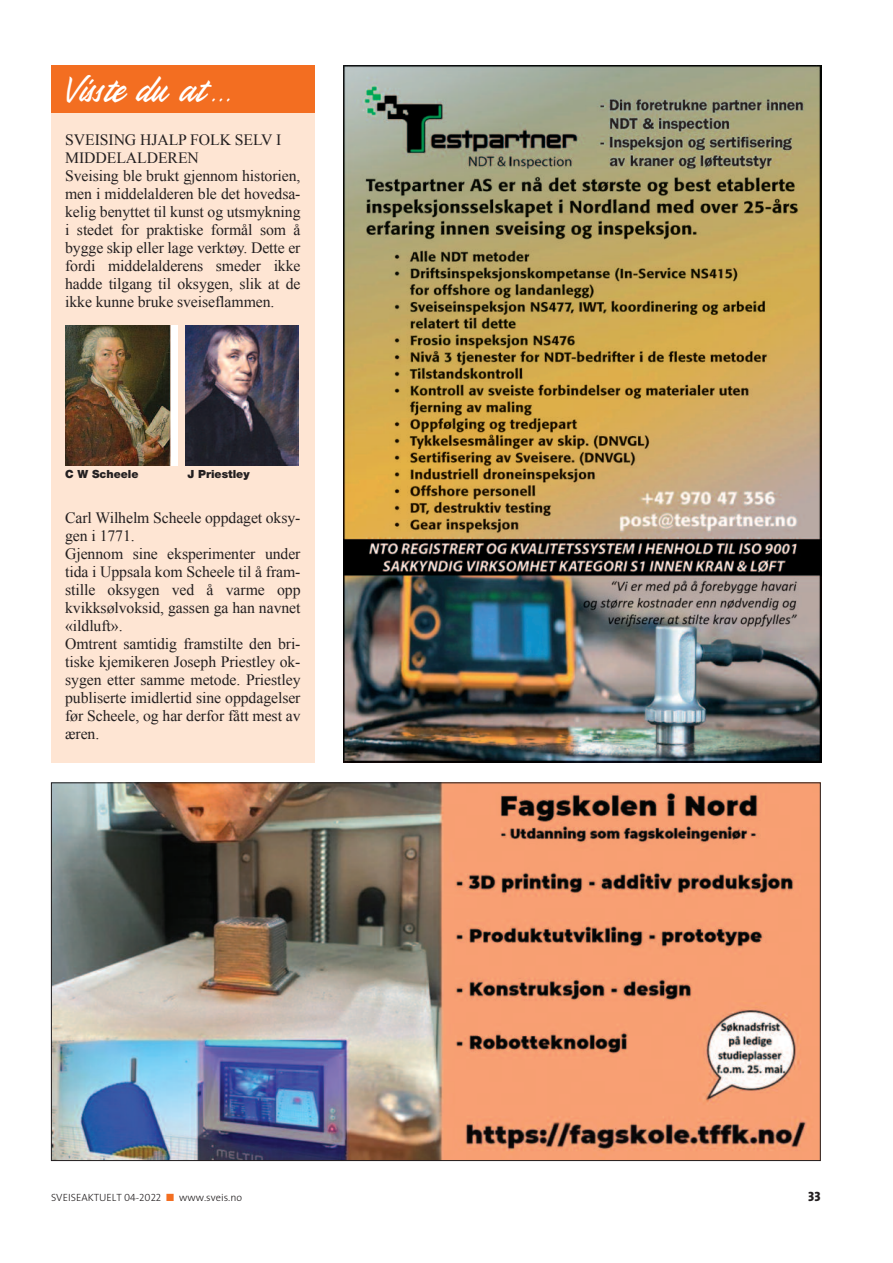
<style>
.page{position:relative;width:893px;height:1263px;background:#fff}
.page>*{position:absolute;margin:0;border:0;box-sizing:border-box;transform-origin:0 0}
.t1{font:37.5px "Selogiri";color:#fff}
.t2{font:15.75px/18px "Times New Roman";letter-spacing:-.005em;color:#231f20}
.t3{font:13.5px "The Sans Extra Bold Caps";color:#231f20}
.t4{font:900 11.25px "Helvetica Neue";color:#231f20}
.t5{font:300 10.5px "The Sans";color:#231f20}
.s1{font-family:"The Sans Light Caps";font-weight:400}
</style>
<div class="page">
<img style="left:53px;top:784px;width:766px;height:375px">
<img style="left:343px;top:65px;width:478px;height:698px">
<div style="left:51px;top:74px;width:264px;height:689px;background:#fee5d3"></div>
<div style="left:51px;top:65px;width:264px;height:48px;background:#f36e21"></div>
<img style="left:185px;top:325px;width:113px;height:141px">
<div style="left:65px;top:325px;width:113px;height:141px;background:#fff"></div>
<img style="left:65px;top:325px;width:105px;height:141px">
<h1 class="t1" style="left:65px;top:75px;width:169px">Visste du at...</h1>
<p class="t2" style="left:65px;top:131px;width:237px">SVEISING HJALP FOLK SELV I MIDDELALDEREN<br>Sveising ble brukt gjennom historien, men i middelalderen ble det hovedsa&shy;kelig benyttet til kunst og utsmykning i stedet for praktiske formål som å bygge skip eller lage verktøy. Dette er fordi middelalderens smeder ikke hadde tilgang til oksygen, slik at de ikke kunne bruke sveiseflammen.</p>
<p class="t4" style="left:65px;top:470px;width:75px">C W Scheele</p>
<p class="t4" style="left:188px;top:470px;width:64px">J Priestley</p>
<p class="t2" style="left:65px;top:509px;width:237px">Carl Wilhelm Scheele oppdaget oksy&shy;gen i 1771.<br>Gjennom sine eksperimenter under tida i Uppsala kom Scheele til å fram&shy;stille oksygen ved å varme opp kvikksølvoksid, gassen ga han navnet «ildluft».<br>Omtrent samtidig framstilte den bri&shy;tiske kjemikeren Joseph Priestley ok&shy;sygen etter samme metode. Priestley publiserte imidlertid sine oppdagelser før Scheele, og har derfor fått mest av æren.</p>
<p class="t5" style="left:51px;top:1193px;width:112px">SVEISEAKTUELT <span class="s1">04-2022</span></p>
<p class="t5" style="left:179px;top:1193px;width:64px">www.sveis.no</p>
<p class="t3" style="left:808px;top:1192px;width:14px">33</p>
</div>
